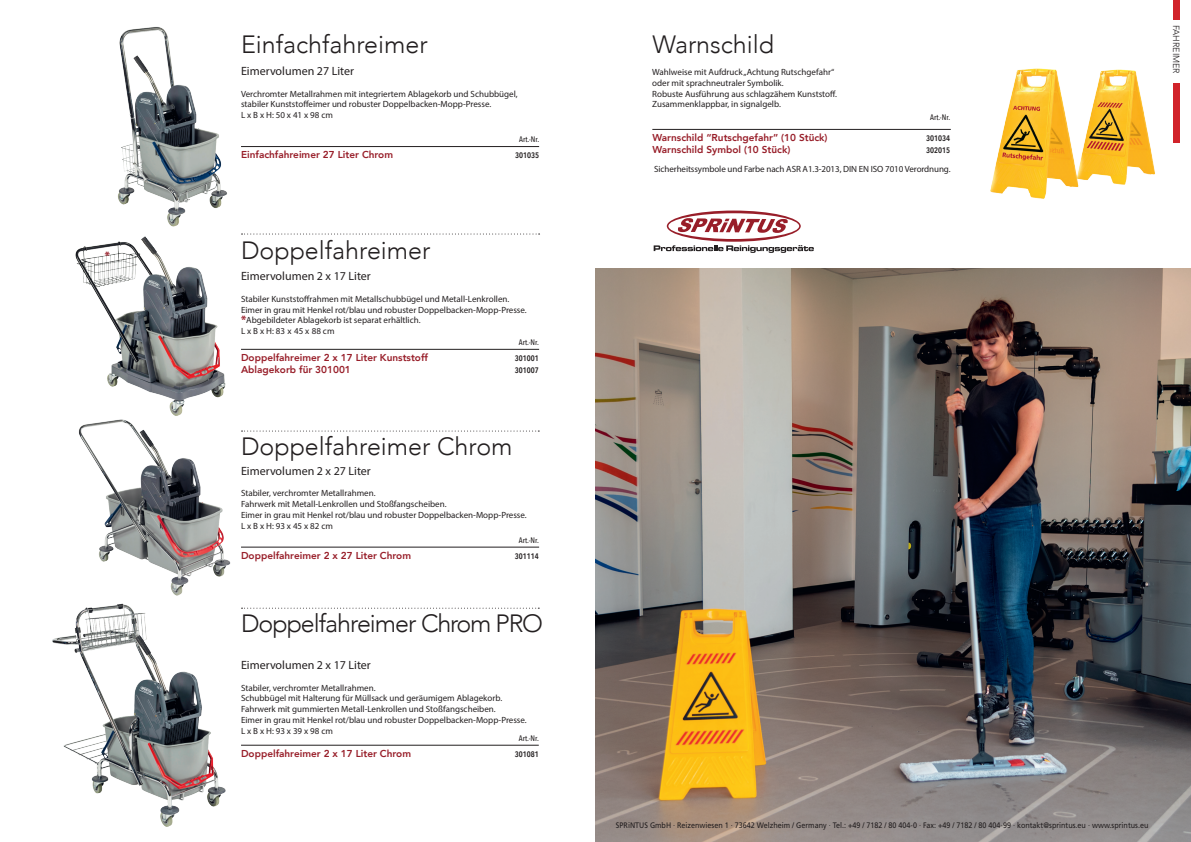
<style>
.page{position:relative;width:1191px;height:842px;background:#fff}
.page>*{position:absolute;margin:0;border:0;box-sizing:border-box;transform-origin:0 0}
.t1{font:300 25px "Avenir";color:#231f20}
.t2{font:300 25px "Avenir";letter-spacing:-.04em;color:#231f20}
.t3{font:12px "Myriad Pro";color:#231f20}
.t4{font:900 11px "Myriad Pro";color:#981e29}
.t5{font:800 10px "Avenir";color:#981e29}
.t6{font:9px/10.8px "Myriad Pro";color:#231f20}
.t7{font:300 9px "Avenir";color:#231f20}
.t8{font:8px "Frutiger LT Std";color:#231f20;scale:.9 1}
.t9{font:600 8px "Avenir Next Condensed";color:#231f20}
.t10{font:500 8px "Avenir Next Condensed";color:#231f20}
.s1{font-weight:900;font-size:11px;color:#981e29}
</style>
<div class="page">
<img style="left:595px;top:269px;width:596px;height:573px">
<hr style="left:652px;top:129px;width:298px;height:1px;background:#231f20">
<img style="left:990px;top:68px;width:165px;height:131px">
<hr style="left:241px;top:146px;width:298px;height:1px;background:#231f20">
<hr style="left:241px;top:349px;width:298px;height:1px;background:#231f20">
<svg style="left:241px;top:608px;width:298px;height:1px"></svg>
<svg style="left:241px;top:234px;width:298px;height:1px"></svg>
<hr style="left:241px;top:547px;width:298px;height:1px;background:#231f20">
<svg style="left:241px;top:431px;width:298px;height:1px"></svg>
<hr style="left:241px;top:745px;width:298px;height:1px;background:#231f20">
<img style="left:52px;top:603px;width:174px;height:224px">
<img style="left:75px;top:236px;width:151px;height:171px">
<img style="left:118px;top:27px;width:109px;height:200px">
<img style="left:79px;top:407px;width:152px;height:189px">
<svg style="left:653px;top:211px;width:161px;height:42px"></svg>
<div style="left:1173px;top:0;width:6px;height:20px;background:#d1232a"></div>
<div style="left:1173px;top:83px;width:6px;height:60px;background:#d1232a"></div>
<p class="t4" style="left:105px;top:249px;width:7px">*</p>
<h1 class="t1" style="left:241px;top:30px;width:188px">Einfachfahreimer</h1>
<h2 class="t3" style="left:241px;top:63px;width:115px">Eimervolumen 27 Liter</h2>
<p class="t6" style="left:241px;top:88px;width:278px">Verchromter Metallrahmen mit integriertem Ablagekorb und Schubbügel, stabiler Kunststoffeimer und robuster Doppelbacken-Mopp-Presse.<br>L x B x H: 50 x 41 x 98 cm</p>
<p class="t10" style="left:519px;top:134px;width:22px">Art.-Nr.</p>
<p class="t5" style="left:241px;top:147px;width:154px">Einfachfahreimer 27 Liter Chrom</p>
<p class="t9" style="left:515px;top:148px;width:25px">301035</p>
<h1 class="t1" style="left:241px;top:235px;width:191px">Doppelfahreimer</h1>
<h2 class="t3" style="left:241px;top:269px;width:131px">Eimervolumen 2 x 17 Liter</h2>
<p class="t6" style="left:241px;top:293px;width:287px">Stabiler Kunststoffrahmen mit Metallschubbügel und Metall-Lenkrollen.<br>Eimer in grau mit Henkel rot/blau und robuster Doppelbacken-Mopp-Presse. <span class="s1">*</span>Abgebildeter Ablagekorb ist separat erhältlich.<br>L x B x H: 83 x 45 x 88 cm</p>
<p class="t10" style="left:519px;top:337px;width:22px">Art.-Nr.</p>
<p class="t5" style="left:241px;top:350px;width:188px">Doppelfahreimer 2 x 17 Liter Kunststoff</p>
<p class="t9" style="left:515px;top:351px;width:25px">301001</p>
<p class="t5" style="left:241px;top:362px;width:111px">Ablagekorb für 301001</p>
<p class="t9" style="left:515px;top:363px;width:25px">301007</p>
<h1 class="t1" style="left:241px;top:431px;width:273px">Doppelfahreimer Chrom</h1>
<h2 class="t3" style="left:241px;top:463px;width:131px">Eimervolumen 2 x 27 Liter</h2>
<p class="t6" style="left:241px;top:488px;width:287px">Stabiler, verchromter Metallrahmen.<br>Fahrwerk mit Metall-Lenkrollen und Stoßfangscheiben.<br>Eimer in grau mit Henkel rot/blau und robuster Doppelbacken-Mopp-Presse.<br>L x B x H: 93 x 45 x 82 cm</p>
<p class="t10" style="left:519px;top:535px;width:22px">Art.-Nr.</p>
<p class="t5" style="left:241px;top:547px;width:171px">Doppelfahreimer 2 x 27 Liter Chrom</p>
<p class="t9" style="left:515px;top:549px;width:25px">301114</p>
<h1 class="t2" style="left:241px;top:608px;width:303px">Doppelfahreimer Chrom PRO</h1>
<h2 class="t3" style="left:241px;top:657px;width:131px">Eimervolumen 2 x 17 Liter</h2>
<p class="t6" style="left:241px;top:682px;width:287px">Stabiler, verchromter Metallrahmen.<br>Schubbügel mit Halterung für Müllsack und geräumigem Ablagekorb.<br>Fahrwerk mit gummierten Metall-Lenkrollen und Stoßfangscheiben.<br>Eimer in grau mit Henkel rot/blau und robuster Doppelbacken-Mopp-Presse.<br>L x B x H: 93 x 39 x 98 cm</p>
<p class="t10" style="left:519px;top:733px;width:22px">Art.-Nr.</p>
<p class="t5" style="left:241px;top:745px;width:171px">Doppelfahreimer 2 x 17 Liter Chrom</p>
<p class="t9" style="left:515px;top:747px;width:25px">301081</p>
<h1 class="t1" style="left:652px;top:30px;width:123px">Warnschild</h1>
<p class="t6" style="left:652px;top:66px;width:186px">Wahlweise mit Aufdruck „Achtung Rutschgefahr“ oder mit sprachneutraler Symbolik.<br>Robuste Ausführung aus schlagzähem Kunststoff.<br>Zusammenklappbar, in signalgelb.</p>
<p class="t10" style="left:930px;top:112px;width:22px">Art.-Nr.</p>
<p class="t5" style="left:652px;top:130px;width:177px">Warnschild “Rutschgefahr” (10 Stück)</p>
<p class="t9" style="left:926px;top:131px;width:25px">301034</p>
<p class="t5" style="left:652px;top:142px;width:139px">Warnschild Symbol (10 Stück)</p>
<p class="t9" style="left:926px;top:143px;width:25px">302015</p>
<p class="t6" style="left:654px;top:164px;width:298px">Sicherheitssymbole und Farbe nach ASR A1.3-2013, DIN EN ISO 7010 Verordnung.</p>
<p class="t7" style="left:1181px;top:25px;width:50px;rotate:90deg">FAHREIMER</p>
<p class="t8" style="left:616px;top:820px;width:593px">SPRiNTUS GmbH · Reizenwiesen 1 · 73642 Welzheim / Germany · Tel.: +49 / 7182 / 80 404-0 · Fax: +49 / 7182 / 80 404-99 · kontakt@sprintus.eu · www.sprintus.eu</p>
</div>
